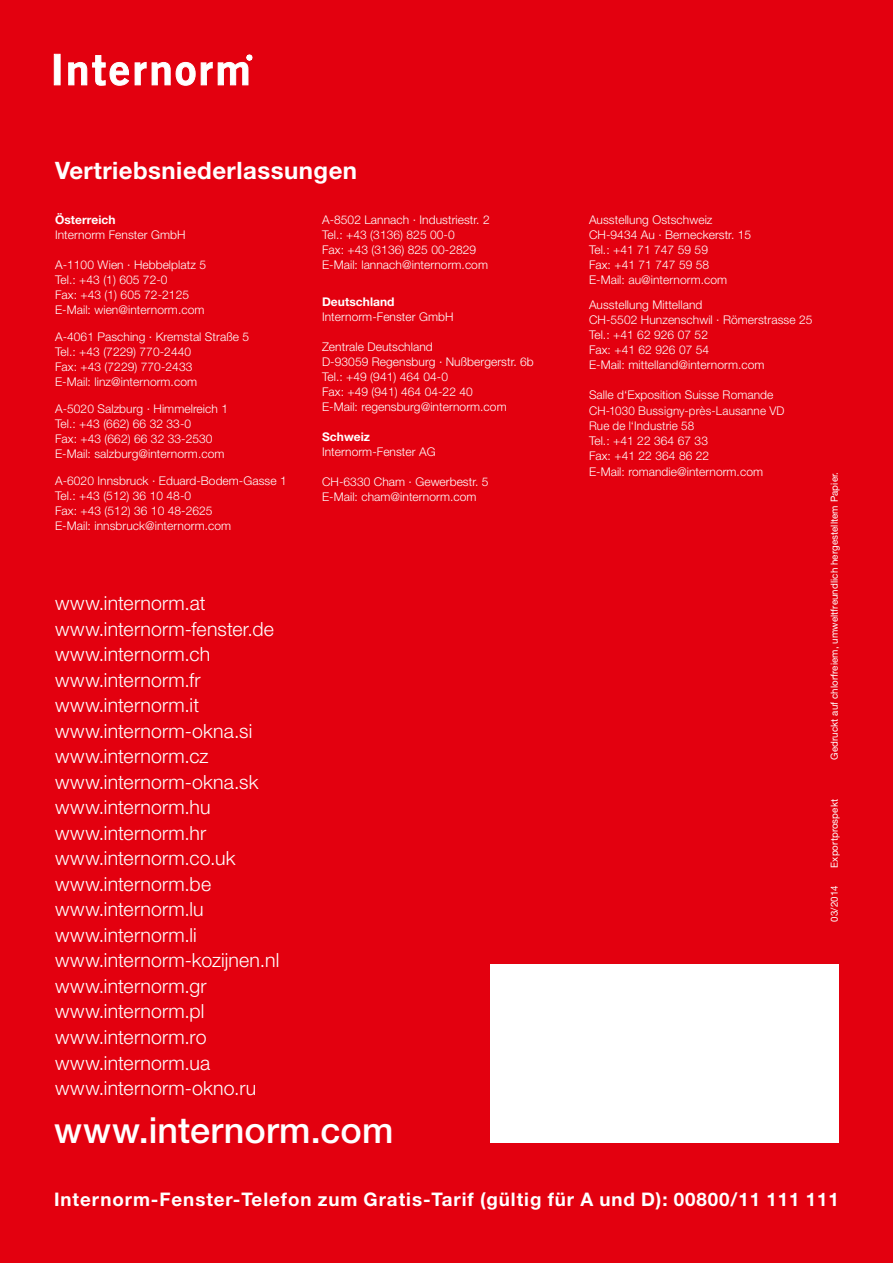
<style>
.page{position:relative;width:893px;height:1263px;background:#e3000f}
.page>*{position:absolute;margin:0;border:0;box-sizing:border-box;transform-origin:0 0}
.t1{font:500 36px "Helvetica Neue LT Pro";color:#fff}
.t2{font:700 24px "Helvetica Neue LT Pro";letter-spacing:.02em;color:#fff}
.t3{font:300 19.5px/25.5px "Helvetica Neue LT Pro";letter-spacing:.01em;color:#fff}
.t4{font:700 18.75px "Helvetica Neue LT Pro";letter-spacing:.05em;color:#fff}
.t5{font:300 12px/15px "Helvetica Neue LT Pro";letter-spacing:.005em;color:#fff}
.t6{font:700 12px "Helvetica Neue LT Pro";letter-spacing:.005em;color:#fff}
.t7{font:9.75px "Helvetica Neue LT Pro";letter-spacing:.01em;color:#fff}
</style>
<div class="page">
<div style="left:490px;top:964px;width:349px;height:179px;background:#fff"></div>
<svg style="left:54px;top:54px;width:6px;height:31px"></svg>
<svg style="left:68px;top:55px;width:184px;height:31px"></svg>
<h2 class="t2" style="left:55px;top:155px;width:304px">Vertriebsniederlassungen</h2>
<p class="t6" style="left:55px;top:212px;width:62px">Österreich</p>
<p class="t5" style="left:55px;top:227px;width:132px">Internorm Fenster GmbH</p>
<p class="t5" style="left:55px;top:257px;width:153px">A-1100 Wien · Hebbelplatz 5<br>Tel.: +43 (1) 605 72-0<br>Fax: +43 (1) 605 72-2125<br>E-Mail: wien@internorm.com</p>
<p class="t5" style="left:55px;top:329px;width:196px">A-4061 Pasching · Kremstal Straße 5<br>Tel.: +43 (7229) 770-2440<br>Fax: +43 (7229) 770-2433<br>E-Mail: linz@internorm.com</p>
<p class="t5" style="left:55px;top:401px;width:174px">A-5020 Salzburg · Himmelreich 1<br>Tel.: +43 (662) 66 32 33-0<br>Fax: +43 (662) 66 32 33-2530<br>E-Mail: salzburg@internorm.com</p>
<p class="t5" style="left:55px;top:473px;width:233px">A-6020 Innsbruck · Eduard-Bodem-Gasse 1<br>Tel.: +43 (512) 36 10 48-0<br>Fax: +43 (512) 36 10 48-2625<br>E-Mail: innsbruck@internorm.com</p>
<p class="t5" style="left:322px;top:212px;width:169px">A-8502 Lannach · Industriestr. 2<br>Tel.: +43 (3136) 825 00-0<br>Fax: +43 (3136) 825 00-2829<br>E-Mail: lannach@internorm.com</p>
<p class="t6" style="left:322px;top:294px;width:74px">Deutschland</p>
<p class="t5" style="left:322px;top:309px;width:133px">Internorm-Fenster GmbH</p>
<p class="t5" style="left:322px;top:339px;width:213px">Zentrale Deutschland<br>D-93059 Regensburg · Nußbergerstr. 6b<br>Tel.: +49 (941) 464 04-0<br>Fax: +49 (941) 464 04-22 40<br>E-Mail: regensburg@internorm.com</p>
<p class="t6" style="left:322px;top:429px;width:50px">Schweiz</p>
<p class="t5" style="left:322px;top:444px;width:115px">Internorm-Fenster AG</p>
<p class="t5" style="left:322px;top:474px;width:168px">CH-6330 Cham · Gewerbestr. 5<br>E-Mail: cham@internorm.com</p>
<p class="t3" style="left:55px;top:590px;width:226px">www.internorm.at www.internorm-fenster.de www.internorm.ch www.internorm.fr www.internorm.it www.internorm-okna.si www.internorm.cz www.internorm-okna.sk www.internorm.hu www.internorm.hr www.internorm.co.uk www.internorm.be www.internorm.lu www.internorm.li www.internorm-kozijnen.nl www.internorm.gr www.internorm.pl www.internorm.ro www.internorm.ua www.internorm-okno.ru</p>
<h1 class="t1" style="left:54px;top:1108px;width:341px">www.internorm.com</h1>
<p class="t5" style="left:589px;top:212px;width:164px">Ausstellung Ostschweiz<br>CH-9434 Au · Berneckerstr. 15<br>Tel.: +41 71 747 59 59<br>Fax: +41 71 747 59 58<br>E-Mail: au@internorm.com</p>
<p class="t5" style="left:589px;top:297px;width:225px">Ausstellung Mittelland<br>CH-5502 Hunzenschwil · Römerstrasse 25<br>Tel.: +41 62 926 07 52<br>Fax: +41 62 926 07 54<br>E-Mail: mittelland@internorm.com</p>
<p class="t5" style="left:589px;top:387px;width:197px">Salle d‘Exposition Suisse Romande<br>CH-1030 Bussigny-près-Lausanne VD<br>Rue de l‘Industrie 58<br>Tel.: +41 22 364 67 33<br>Fax: +41 22 364 86 22<br>E-Mail: romandie@internorm.com</p>
<p class="t7" style="left:828px;top:759px;width:289px;rotate:-90deg">Gedruckt auf chlorfreiem, umweltfreundlich hergestelltem Papier.</p>
<p class="t7" style="left:828px;top:867px;width:70px;rotate:-90deg">Exportprospekt</p>
<p class="t7" style="left:828px;top:921px;width:37px;rotate:-90deg">03/2014</p>
<h3 class="t4" style="left:54px;top:1188px;width:786px">Internorm-Fenster-Telefon zum Gratis-Tarif (gültig für A und D): 00800/11 111 111</h3>
</div>
